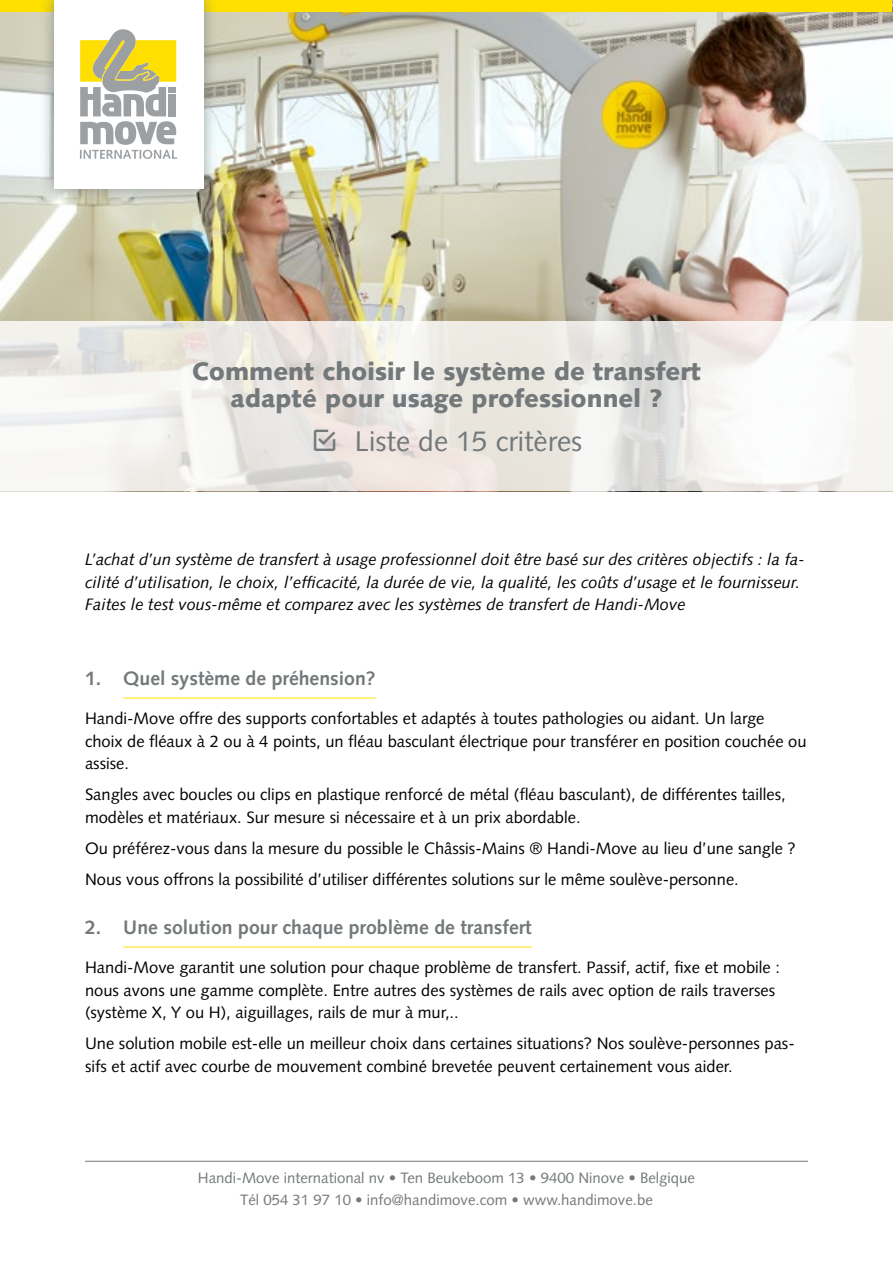
<style>
.page{position:relative;width:893px;height:1263px;background:#fff}
.page>*{position:absolute;margin:0;border:0;box-sizing:border-box;transform-origin:0 0}
.t1{font:28.5px "Syntax";color:#73787a}
.t2{font:900 25.05px/26.8px "Syntax";color:#73787a;text-align:center}
.t3{font:700 19.5px "Syntax";color:#73787a}
.t4{font:16.5px/22.5px "Syntax";color:#000}
.t5{font:italic 16.5px/22.5px "Syntax";color:#000}
.t6{font:15px/22.5px "Syntax";color:#73787a;text-align:center}
</style>
<div class="page">
<hr style="left:85px;top:1161px;width:723px;height:1px;background:#73787a">
<img style="left:0;top:0;width:893px;height:321px">
<svg style="left:0;top:321px;width:893px;height:170px"></svg>
<hr style="left:123px;top:698px;width:253px;height:1px;background:#ffe000">
<hr style="left:123px;top:947px;width:409px;height:1px;background:#ffe000">
<div style="left:1px;top:1px;width:891px;height:11px;background:#ffe000"></div>
<div style="left:39px;top:0;width:179px;height:203px;background:#73787a;opacity:.75"></div>
<div style="left:54px;top:0;width:149px;height:188px;background:#fff"></div>
<svg style="left:80px;top:29px;width:97px;height:130px"></svg>
<svg style="left:314px;top:430px;width:22px;height:21px"></svg>
<h2 class="t2" style="left:192px;top:358px;width:510px">Comment choisir le système de transfert adapté pour usage professionnel ?</h2>
<h1 class="t1" style="left:355px;top:425px;width:229px">Liste de 15 critères</h1>
<p class="t5" style="left:85px;top:548px;width:721px">L’achat d’un système de transfert à usage professionnel doit être basé sur des critères objectifs : la fa&shy;cilité d’utilisation, le choix, l’efficacité, la durée de vie, la qualité, les coûts d’usage et le fournisseur.<br>Faites le test vous-même et comparez avec les systèmes de transfert de Handi-Move</p>
<p class="t3" style="left:85px;top:667px;width:292px">1. Quel système de préhension?</p>
<p class="t4" style="left:85px;top:707px;width:723px">Handi-Move offre des supports confortables et adaptés à toutes pathologies ou aidant. Un large<br>choix de fléaux à 2 ou à 4 points, un fléau basculant électrique pour transférer en position couchée ou assise.</p>
<p class="t4" style="left:85px;top:783px;width:702px">Sangles avec boucles ou clips en plastique renforcé de métal (fléau basculant), de différentes tailles, modèles et matériaux. Sur mesure si nécessaire et à un prix abordable.</p>
<p class="t4" style="left:85px;top:833px;width:712px;line-height:31px">Ou préférez-vous dans la mesure du possible le Châssis-Mains ® Handi-Move au lieu d’une sangle ?<br>Nous vous offrons la possibilité d’utiliser différentes solutions sur le même soulève-personne.</p>
<p class="t3" style="left:85px;top:916px;width:448px">2. Une solution pour chaque problème de transfert</p>
<p class="t4" style="left:85px;top:956px;width:696px">Handi-Move garantit une solution pour chaque problème de transfert. Passif, actif, fixe et mobile : nous avons une gamme complète. Entre autres des systèmes de rails avec option de rails traverses (système X, Y ou H), aiguillages, rails de mur à mur,..</p>
<p class="t4" style="left:85px;top:1032px;width:711px">Une solution mobile est-elle un meilleur choix dans certaines situations? Nos soulève-personnes pas&shy;sifs et actif avec courbe de mouvement combiné brevetée peuvent certainement vous aider.</p>
<p class="t6" style="left:198px;top:1166px;width:499px">Handi-Move international nv • Ten Beukeboom 13 • 9400 Ninove • Belgique<br>Tél 054 31 97 10 • info@handimove.com • www.handimove.be</p>
</div>
